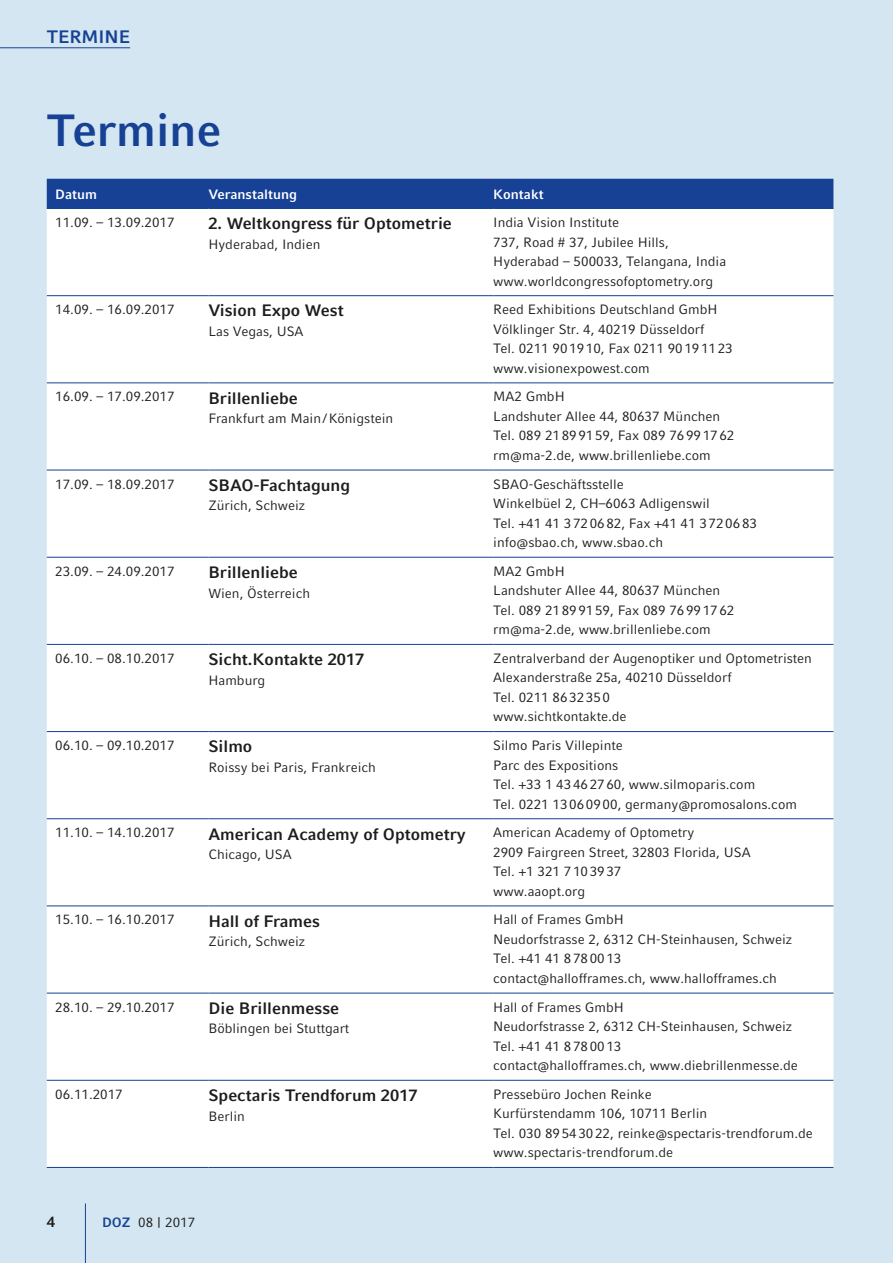
<style>
.page{position:relative;width:893px;height:1263px;background:#d4e6f1}
.page>*{position:absolute;margin:0;border:0;box-sizing:border-box;transform-origin:0 0}
.t1{font:700 45px "Compatil Fact LT Pro";color:#164194}
.t2{font:700 18px "Compatil Fact LT Pro";color:#164194}
.t3{font:700 16.5px "Compatil Fact LT Pro";color:#1d1d1b}
.t4{font:700 15px "Compatil Fact LT Pro";color:#1d1d1b}
.t5{font:13.5px/19.5px "Compatil Fact LT Pro";color:#1d1d1b}
.t6{font:700 13.5px "Compatil Fact LT Pro";color:#fff}
.s1{font-weight:700;color:#164194}
</style>
<div class="page">
<hr style="left:0;top:47px;width:130px;height:1px;background:#164194">
<hr style="left:85px;top:1203px;width:1px;height:60px;background:#164194">
<div style="left:47px;top:179px;width:786px;height:29px;background:#164194"></div>
<div style="left:47px;top:209px;width:786px;height:958px;background:#fff"></div>
<div style="left:47px;top:296px;width:786px;height:784px;background:#fff"></div>
<hr style="left:47px;top:208px;width:161px;height:1px;background:#164194">
<hr style="left:208px;top:208px;width:285px;height:1px;background:#164194">
<hr style="left:493px;top:208px;width:340px;height:1px;background:#164194">
<hr style="left:47px;top:295px;width:161px;height:1px;background:#164194">
<hr style="left:208px;top:295px;width:285px;height:1px;background:#164194">
<hr style="left:493px;top:295px;width:340px;height:1px;background:#164194">
<hr style="left:47px;top:382px;width:161px;height:1px;background:#164194">
<hr style="left:208px;top:382px;width:285px;height:1px;background:#164194">
<hr style="left:493px;top:382px;width:340px;height:1px;background:#164194">
<hr style="left:47px;top:470px;width:161px;height:1px;background:#164194">
<hr style="left:208px;top:470px;width:285px;height:1px;background:#164194">
<hr style="left:493px;top:470px;width:340px;height:1px;background:#164194">
<hr style="left:47px;top:557px;width:161px;height:1px;background:#164194">
<hr style="left:208px;top:557px;width:285px;height:1px;background:#164194">
<hr style="left:493px;top:557px;width:340px;height:1px;background:#164194">
<hr style="left:47px;top:644px;width:161px;height:1px;background:#164194">
<hr style="left:208px;top:644px;width:285px;height:1px;background:#164194">
<hr style="left:493px;top:644px;width:340px;height:1px;background:#164194">
<hr style="left:47px;top:731px;width:161px;height:1px;background:#164194">
<hr style="left:208px;top:731px;width:285px;height:1px;background:#164194">
<hr style="left:493px;top:731px;width:340px;height:1px;background:#164194">
<hr style="left:47px;top:818px;width:161px;height:1px;background:#164194">
<hr style="left:208px;top:818px;width:285px;height:1px;background:#164194">
<hr style="left:493px;top:818px;width:340px;height:1px;background:#164194">
<hr style="left:47px;top:905px;width:161px;height:1px;background:#164194">
<hr style="left:208px;top:905px;width:285px;height:1px;background:#164194">
<hr style="left:493px;top:905px;width:340px;height:1px;background:#164194">
<hr style="left:47px;top:993px;width:161px;height:1px;background:#164194">
<hr style="left:208px;top:993px;width:285px;height:1px;background:#164194">
<hr style="left:493px;top:993px;width:340px;height:1px;background:#164194">
<hr style="left:47px;top:1080px;width:161px;height:1px;background:#164194">
<hr style="left:208px;top:1080px;width:285px;height:1px;background:#164194">
<hr style="left:493px;top:1080px;width:340px;height:1px;background:#164194">
<hr style="left:47px;top:1167px;width:161px;height:1px;background:#164194">
<hr style="left:208px;top:1167px;width:285px;height:1px;background:#164194">
<hr style="left:493px;top:1167px;width:340px;height:1px;background:#164194">
<h2 class="t2" style="left:47px;top:26px;width:85px">TERMINE</h2>
<h1 class="t1" style="left:47px;top:104px;width:176px">Termine</h1>
<p class="t6" style="left:55px;top:186px;width:43px">Datum</p>
<p class="t6" style="left:208px;top:186px;width:90px">Veranstaltung</p>
<p class="t6" style="left:493px;top:186px;width:52px">Kontakt</p>
<p class="t5" style="left:55px;top:213px;width:121px">11.09. – 13.09.2017</p>
<p class="t3" style="left:208px;top:214px;width:245px">2. Weltkongress für Optometrie</p>
<p class="t5" style="left:208px;top:234px;width:114px">Hyderabad, Indien</p>
<p class="t5" style="left:493px;top:213px;width:235px">India Vision Institute<br>737, Road # 37, Jubilee Hills,<br>Hyderabad – 500033, Telangana, India www.worldcongressofoptometry.org</p>
<p class="t5" style="left:55px;top:300px;width:121px">14.09. – 16.09.2017</p>
<p class="t3" style="left:208px;top:301px;width:137px">Vision Expo West</p>
<p class="t5" style="left:208px;top:322px;width:97px">Las Vegas, USA</p>
<p class="t5" style="left:493px;top:300px;width:241px">Reed Exhibitions Deutschland GmbH Völklinger Str. 4, 40219 Düsseldorf<br>Tel. 0211 90 19 10, Fax 0211 90 19 11 23 www.visionexpowest.com</p>
<p class="t5" style="left:55px;top:387px;width:121px">16.09. – 17.09.2017</p>
<p class="t3" style="left:208px;top:388px;width:91px">Brillenliebe</p>
<p class="t5" style="left:208px;top:409px;width:186px">Frankfurt am Main / Königstein</p>
<p class="t5" style="left:493px;top:387px;width:243px">MA2 GmbH<br>Landshuter Allee 44, 80637 München<br>Tel. 089 21 89 91 59, Fax 089 76 99 17 62 rm@ma-2.de, www.brillenliebe.com</p>
<p class="t5" style="left:55px;top:474px;width:121px">17.09. – 18.09.2017</p>
<p class="t3" style="left:208px;top:475px;width:143px">SBAO-Fachtagung</p>
<p class="t5" style="left:208px;top:496px;width:98px">Zürich, Schweiz</p>
<p class="t5" style="left:493px;top:474px;width:265px">SBAO-Geschäftsstelle<br>Winkelbüel 2, CH–6063 Adligenswil<br>Tel. +41 41 3 72 06 82, Fax +41 41 3 72 06 83 info@sbao.ch, www.sbao.ch</p>
<p class="t5" style="left:55px;top:561px;width:121px">23.09. – 24.09.2017</p>
<p class="t3" style="left:208px;top:562px;width:91px">Brillenliebe</p>
<p class="t5" style="left:208px;top:583px;width:103px">Wien, Österreich</p>
<p class="t5" style="left:493px;top:561px;width:243px">MA2 GmbH<br>Landshuter Allee 44, 80637 München<br>Tel. 089 21 89 91 59, Fax 089 76 99 17 62 rm@ma-2.de, www.brillenliebe.com</p>
<p class="t5" style="left:55px;top:648px;width:121px">06.10. – 08.10.2017</p>
<p class="t3" style="left:208px;top:650px;width:157px">Sicht.Kontakte 2017</p>
<p class="t5" style="left:208px;top:670px;width:58px">Hamburg</p>
<p class="t5" style="left:493px;top:648px;width:320px">Zentralverband der Augenoptiker und Optometristen Alexanderstraße 25a, 40210 Düsseldorf<br>Tel. 0211 86 32 35 0<br>www.sichtkontakte.de</p>
<p class="t5" style="left:55px;top:736px;width:121px">06.10. – 09.10.2017</p>
<p class="t3" style="left:208px;top:737px;width:45px">Silmo</p>
<p class="t5" style="left:208px;top:757px;width:169px">Roissy bei Paris, Frankreich</p>
<p class="t5" style="left:493px;top:736px;width:305px">Silmo Paris Villepinte<br>Parc des Expositions<br>Tel. +33 1 43 46 27 60, www.silmoparis.com<br>Tel. 0221 13 06 09 00, germany@promosalons.com</p>
<p class="t5" style="left:55px;top:823px;width:121px">11.10. – 14.10.2017</p>
<p class="t3" style="left:208px;top:824px;width:259px">American Academy of Optometry</p>
<p class="t5" style="left:208px;top:845px;width:85px">Chicago, USA</p>
<p class="t5" style="left:493px;top:823px;width:259px">American Academy of Optometry<br>2909 Fairgreen Street, 32803 Florida, USA<br>Tel. +1 321 7 10 39 37<br>www.aaopt.org</p>
<p class="t5" style="left:55px;top:910px;width:121px">15.10. – 16.10.2017</p>
<p class="t3" style="left:208px;top:911px;width:113px">Hall of Frames</p>
<p class="t5" style="left:208px;top:932px;width:98px">Zürich, Schweiz</p>
<p class="t5" style="left:493px;top:910px;width:300px">Hall of Frames GmbH<br>Neudorfstrasse 2, 6312 CH-Steinhausen, Schweiz Tel. +41 41 8 78 00 13<br>contact@hallofframes.ch, www.hallofframes.ch</p>
<p class="t5" style="left:55px;top:997px;width:121px">28.10. – 29.10.2017</p>
<p class="t3" style="left:208px;top:998px;width:132px">Die Brillenmesse</p>
<p class="t5" style="left:208px;top:1019px;width:142px">Böblingen bei Stuttgart</p>
<p class="t5" style="left:493px;top:997px;width:306px">Hall of Frames GmbH<br>Neudorfstrasse 2, 6312 CH-Steinhausen, Schweiz Tel. +41 41 8 78 00 13<br>contact@hallofframes.ch, www.diebrillenmesse.de</p>
<p class="t5" style="left:55px;top:1084px;width:69px">06.11.2017</p>
<p class="t3" style="left:208px;top:1085px;width:211px">Spectaris Trendforum 2017</p>
<p class="t5" style="left:208px;top:1106px;width:38px">Berlin</p>
<p class="t5" style="left:493px;top:1084px;width:321px">Pressebüro Jochen Reinke<br>Kurfürstendamm 106, 10711 Berlin<br>Tel. 030 89 54 30 22, reinke@spectaris-trendforum.de www.spectaris-trendforum.de</p>
<p class="t4" style="left:47px;top:1213px;width:10px">4</p>
<p class="t5" style="left:102px;top:1212px;width:95px"><span class="s1">DOZ</span> 08 | 2017</p>
</div>
